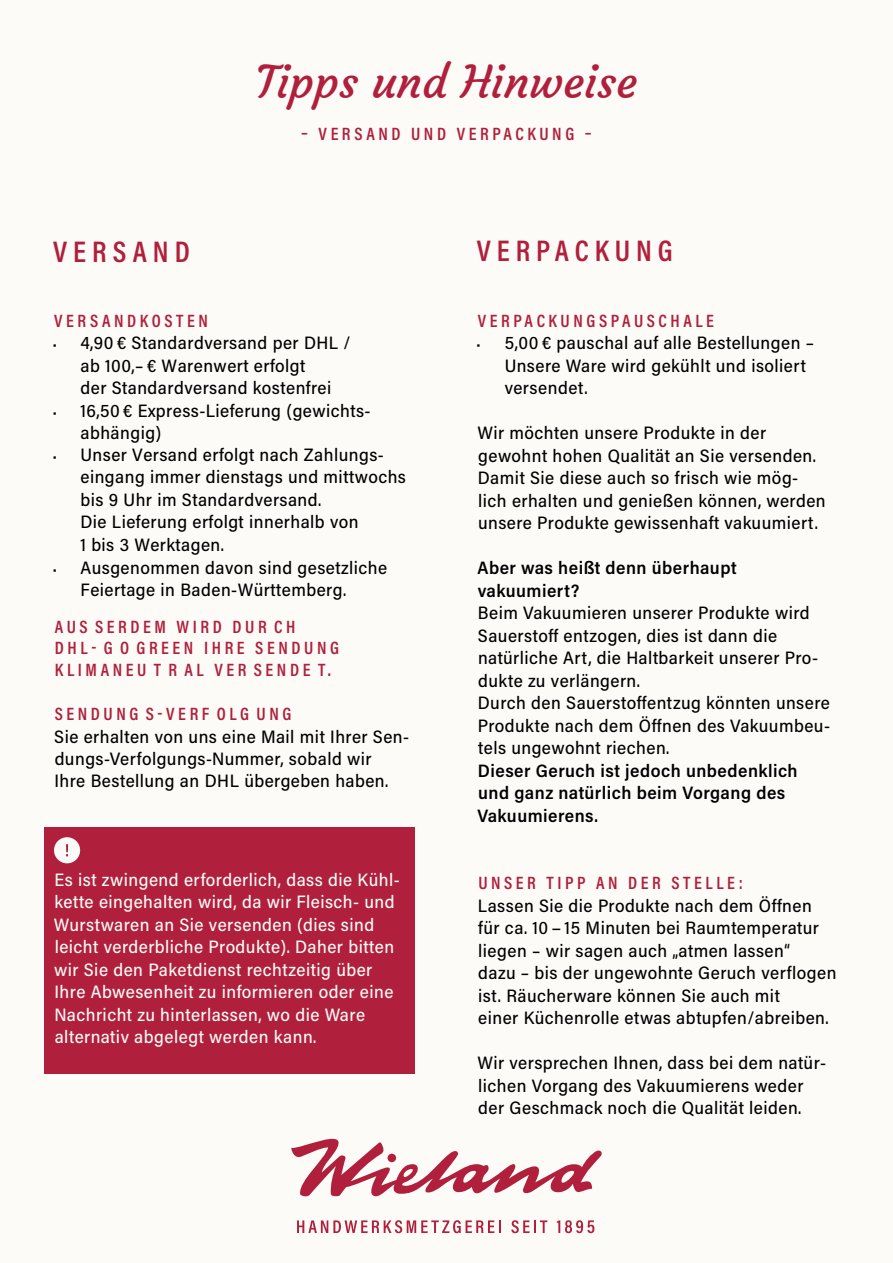
<style>
.page{position:relative;width:893px;height:1263px;background:#fcfaf7}
.page>*{position:absolute;margin:0;border:0;box-sizing:border-box;transform-origin:0 0}
.t1{font:45px "Courgette";color:#b0203c}
.t2{font:600 30px "Acumin Pro Cond";letter-spacing:.195em;color:#b0203c}
.t3{font:500 18px/22.5px "Acumin Pro Semi Cond";letter-spacing:.025em;color:#000}
.t4{font:500 18px/22.5px "Acumin Pro Semi Cond";letter-spacing:.025em;color:#fcfaf7}
.t5{font:600 18px/21.6px "Acumin Pro Cond";letter-spacing:.2em;color:#b0203c}
.t6{font:600 18px/22.5px "Acumin Pro Semi Cond";letter-spacing:.025em;color:#000}
.s1{font-size:13.5px}
</style>
<div class="page">
<div style="left:44px;top:827px;width:371px;height:247px;background:#b0203c"></div>
<svg style="left:297px;top:1220px;width:204px;height:13px"></svg>
<svg style="left:511px;top:1220px;width:36px;height:13px"></svg>
<svg style="left:557px;top:1220px;width:37px;height:13px"></svg>
<svg style="left:291px;top:1138px;width:311px;height:59px"></svg>
<div style="left:388px;top:1154px;width:8px;height:8px;background:#b0203c;border-radius:50%"></div>
<div style="left:54px;top:837px;width:26px;height:26px;background:#fcfaf7;border-radius:50%"></div>
<svg style="left:66px;top:844px;width:2px;height:12px"></svg>
<h2 class="t2" style="left:53px;top:232px;width:138px">VERSAND</h2>
<h1 class="t1" style="left:255px;top:54px;width:383px">Tipps und Hinweise</h1>
<p class="t5" style="left:301px;top:122px;width:292px">– VERSAND UND VERPACKUNG –</p>
<h2 class="t2" style="left:477px;top:231px;width:198px">VERPACKUNG</h2>
<p class="t5" style="left:54px;top:309px;width:155px">VERSANDKOSTEN</p>
<p class="t3" style="left:80px;top:331px;width:271px;text-indent:-28px"><span class="s1">•</span> 4,90 € Standardversand per DHL / ab 100,– € Warenwert erfolgt<br>der Standardversand kostenfrei</p>
<p class="t3" style="left:80px;top:399px;width:292px;text-indent:-28px"><span class="s1">•</span> 16,50 € Express-Lieferung (gewichts&shy;abhängig)</p>
<p class="t3" style="left:80px;top:442px;width:327px;text-indent:-28px"><span class="s1">•</span> Unser Versand erfolgt nach Zahlungs&shy;eingang immer dienstags und mittwochs bis 9 Uhr im Standardversand.<br>Die Lieferung erfolgt innerhalb von<br>1 bis 3 Werktagen.</p>
<p class="t3" style="left:80px;top:557px;width:308px;line-height:21.3px;text-indent:-28px"><span class="s1">•</span> Ausgenommen davon sind gesetzliche<br>Feiertage in Baden-Württemberg.</p>
<p class="t5" style="left:55px;top:615px;width:286px">AUS SERDEM WIRD DUR CH<br>DHL- G O GREEN IHRE SENDUNG<br>KLIMANEU T R AL VER SENDE T.</p>
<p class="t5" style="left:55px;top:702px;width:238px">SENDUNG S-VERF OLG UNG</p>
<p class="t3" style="left:54px;top:724px;width:356px;line-height:22px">Sie erhalten von uns eine Mail mit Ihrer Sen&shy;dungs-Verfolgungs-Nummer, sobald wir<br>Ihre Bestellung an DHL übergeben haben.</p>
<p class="t4" style="left:54px;top:867px;width:347px">Es ist zwingend erforderlich, dass die Kühl&shy;kette eingehalten wird, da wir Fleisch- und Wurstwaren an Sie versenden (dies sind leicht verderbliche Produkte). Daher bitten wir Sie den Paketdienst rechtzeitig über Ihre Abwesenheit zu informieren oder eine Nachricht zu hinterlassen, wo die Ware alternativ abgelegt werden kann.</p>
<p class="t5" style="left:478px;top:309px;width:238px">VERPACKUNGSPAUSCHALE</p>
<p class="t3" style="left:505px;top:331px;width:311px;text-indent:-28px"><span class="s1">•</span> 5,00 € pauschal auf alle Bestellungen –<br>Unsere Ware wird gekühlt und isoliert versendet.</p>
<p class="t3" style="left:477px;top:421px;width:350px">Wir möchten unsere Produkte in der gewohnt hohen Qualität an Sie versenden.<br>Damit Sie diese auch so frisch wie mög&shy;lich erhalten und genießen können, werden unsere Produkte gewissenhaft vakuumiert.</p>
<p class="t6" style="left:477px;top:556px;width:261px">Aber was heißt denn überhaupt vakuumiert?</p>
<p class="t3" style="left:478px;top:601px;width:354px">Beim Vakuumieren unserer Produkte wird Sauerstoff entzogen, dies ist dann die natürliche Art, die Haltbarkeit unserer Pro&shy;dukte zu verlängern.<br>Durch den Sauerstoffentzug könnten unsere Produkte nach dem Öffnen des Vakuumbeu&shy;tels ungewohnt riechen.</p>
<p class="t6" style="left:477px;top:758px;width:322px">Dieser Geruch ist jedoch unbedenklich und ganz natürlich beim Vorgang des<br>Vakuumierens.</p>
<p class="t5" style="left:478px;top:872px;width:266px">UNSER TIPP AN DER STELLE:</p>
<p class="t3" style="left:478px;top:893px;width:360px">Lassen Sie die Produkte nach dem Öffnen für ca. 10 – 15 Minuten bei Raumtemperatur liegen – wir sagen auch „atmen lassen“<br>dazu – bis der ungewohnte Geruch verflogen ist. Räucherware können Sie auch mit<br>einer Küchenrolle etwas abtupfen/abreiben.</p>
<p class="t3" style="left:477px;top:1051px;width:350px">Wir versprechen Ihnen, dass bei dem natür&shy;lichen Vorgang des Vakuumierens weder der Geschmack noch die Qualität leiden.</p>
</div>
